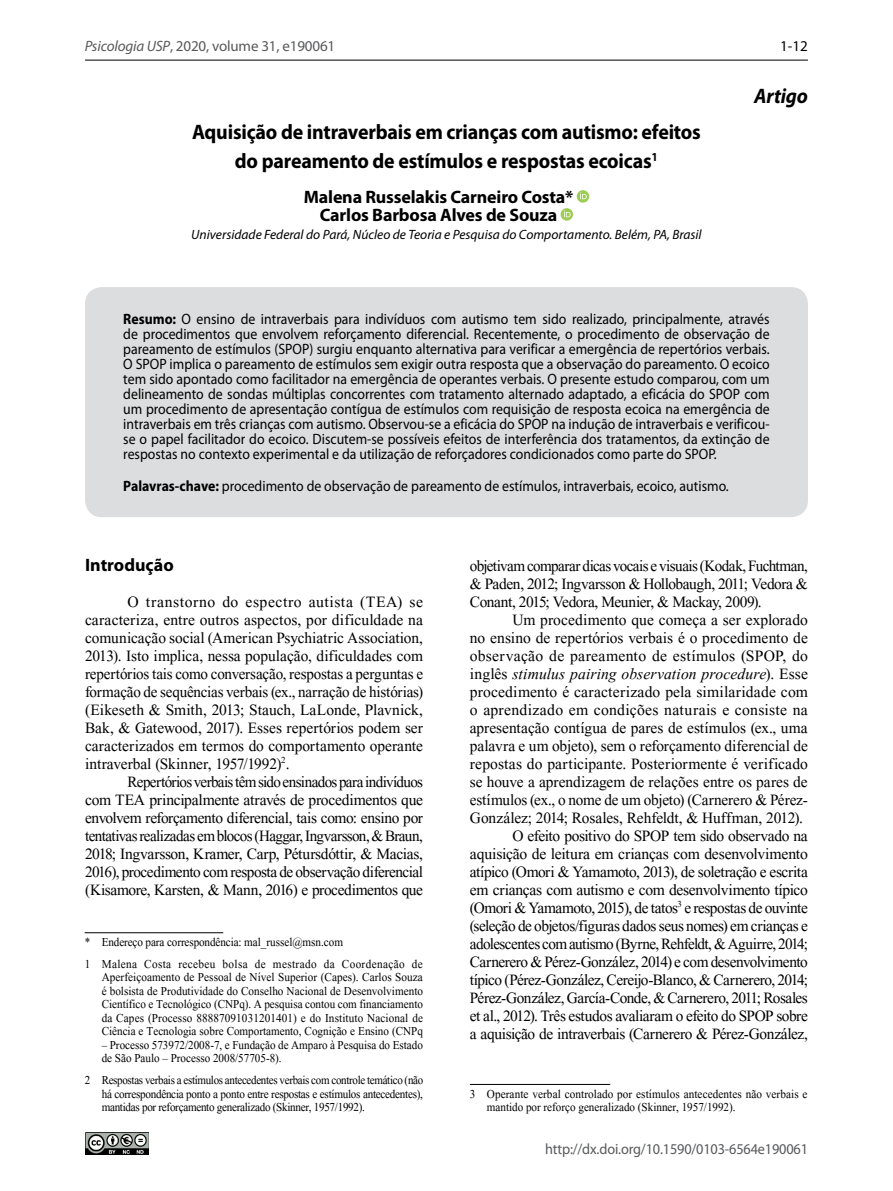
<style>
.page{position:relative;width:893px;height:1191px;background:#fff}
.page>*{position:absolute;margin:0;border:0;box-sizing:border-box;transform-origin:0 0}
.t1{font:700 21px/28.5px "Myriad Pro";letter-spacing:-.01em;color:#000;text-align:center;scale:.95 1}
.t2{font:italic 700 21px "Myriad Pro";letter-spacing:-.01em;color:#000;scale:.95 1}
.t3{font:19.5px/18px "Aparajita";letter-spacing:-.01em;color:#000;text-align:justify}
.t4{font:19.5px/18px "Aparajita";letter-spacing:-.01em;color:#000;text-align:justify;scale:.96 1}
.t5{font:700 18px/18px "Myriad Pro";letter-spacing:-.01em;color:#000;text-align:center}
.t6{font:15px/15px "Myriad Pro";color:#000;text-align:justify;scale:.92 1}
.t7{font:15px/13.5px "Aparajita";color:#000;scale:.93 1}
.t8{font:15px/13.5px "Aparajita";color:#000;text-align:justify;scale:.91 1}
.t9{font:15px/22px "Aparajita";letter-spacing:.025em;color:#000;scale:.92 1}
.t10{font:15px/13.5px "Aparajita";color:#000;scale:.92 1}
.t11{font:15px "Myriad Pro";letter-spacing:-.01em;color:#58595b;scale:.95 1}
.t12{font:15px "Myriad Pro";letter-spacing:-.01em;color:#58595b}
.t13{font:15px "Myriad Pro";color:#000}
.t14{font:italic 13.5px "Myriad Pro";color:#000}
.s1{font-style:italic}
.s2{font-weight:700}
</style>
<div class="page">
<hr style="left:85px;top:60px;width:723px;height:1px;background:#000">
<img style="left:85px;top:1132px;width:63px;height:23px">
<div style="left:85px;top:287px;width:723px;height:230px;background:#dcddde;border-radius:17px"></div>
<svg style="left:577px;top:190px;width:12px;height:13px"></svg>
<svg style="left:580px;top:192px;width:7px;height:7px"></svg>
<svg style="left:561px;top:208px;width:12px;height:13px"></svg>
<svg style="left:564px;top:210px;width:7px;height:7px"></svg>
<hr style="left:470px;top:1084px;width:140px;height:1px;background:#000">
<hr style="left:85px;top:932px;width:138px;height:1px;background:#000">
<p class="t12" style="left:85px;top:37px;width:252px"><span class="s1">Psicologia USP</span>, 2020, volume 31, e190061</p>
<p class="t13" style="left:780px;top:37px;width:29px">1-12</p>
<p class="t1" style="left:192px;top:117px;width:537px">Aquisição de intraverbais em crianças com autismo: efeitos do pareamento de estímulos e respostas ecoicas<sup>1</sup></p>
<p class="t5" style="left:304px;top:187px;width:271px">Malena Russelakis Carneiro Costa*<br>Carlos Barbosa Alves de Souza</p>
<p class="t14" style="left:191px;top:227px;width:512px">Universidade Federal do Pará, Núcleo de Teoria e Pesquisa do Comportamento. Belém, PA, Brasil</p>
<p class="t2" style="left:754px;top:82px;width:58px">Artigo</p>
<p class="t6" style="left:123px;top:311px;width:704px"><span class="s2">Resumo:</span> O ensino de intraverbais para indivíduos com autismo tem sido realizado, principalmente, através de procedimentos que envolvem reforçamento diferencial. Recentemente, o procedimento de observação de pareamento de estímulos (SPOP) surgiu enquanto alternativa para verificar a emergência de repertórios verbais.<br>O SPOP implica o pareamento de estímulos sem exigir outra resposta que a observação do pareamento. O ecoico tem sido apontado como facilitador na emergência de operantes verbais. O presente estudo comparou, com um delineamento de sondas múltiplas concorrentes com tratamento alternado adaptado, a eficácia do SPOP com um procedimento de apresentação contígua de estímulos com requisição de resposta ecoica na emergência de intraverbais em três crianças com autismo. Observou-se a eficácia do SPOP na indução de intraverbais e verificou&shy;se o papel facilitador do ecoico. Discutem-se possíveis efeitos de interferência dos tratamentos, da extinção de respostas no contexto experimental e da utilização de reforçadores condicionados como parte do SPOP.</p>
<p class="t6" style="left:123px;top:478px;width:660px"><span class="s2">Palavras-chave:</span> procedimento de observação de pareamento de estímulos, intraverbais, ecoico, autismo.</p>
<p class="t5" style="left:85px;top:555px;width:90px">Introdução</p>
<p class="t3" style="left:85px;top:594px;width:340px;text-indent:43px">O transtorno do espectro autista (TEA) se caracteriza, entre outros aspectos, por dificuldade na comunicação social (American Psychiatric Association, 2013). Isto implica, nessa população, dificuldades com repertórios tais como conversação, respostas a perguntas e formação de sequências verbais (ex., narração de histórias) (Eikeseth &amp; Smith, 2013; Stauch, LaLonde, Plavnick, Bak, &amp; Gatewood, 2017). Esses repertórios podem ser caracterizados em termos do comportamento operante intraverbal (Skinner, 1957/1992)<sup>2</sup>.</p>
<p class="t4" style="left:85px;top:774px;width:354px;text-indent:43px">Repertórios verbais têm sido ensinados para indivíduos com TEA principalmente através de procedimentos que envolvem reforçamento diferencial, tais como: ensino por tentativas realizadas em blocos (Haggar, Ingvarsson, &amp; Braun, 2018; Ingvarsson, Kramer, Carp, Pétursdóttir, &amp; Macias, 2016), procedimento com resposta de observação diferencial (Kisamore, Karsten, &amp; Mann, 2016) e procedimentos que</p>
<p class="t9" style="left:85px;top:931px;width:369px">* Endereço para correspondência: mal_russel@msn.com<br>1 Malena Costa recebeu bolsa de mestrado da Coordenação de</p>
<p class="t7" style="left:102px;top:971px;width:347px;text-align:justify">Aperfeiçoamento de Pessoal de Nível Superior (Capes). Carlos Souza é bolsista de Produtividade do Conselho Nacional de Desenvolvimento Científico e Tecnológico (CNPq). A pesquisa contou com financiamento da Capes (Processo 88887091031201401) e do Instituto Nacional de Ciência e Tecnologia sobre Comportamento, Cognição e Ensino (CNPq</p>
<p class="t10" style="left:102px;top:1038px;width:351px">– Processo 573972/2008-7, e Fundação de Amparo à Pesquisa do Estado de São Paulo – Processo 2008/57705-8).</p>
<p class="t8" style="left:102px;top:1074px;width:355px;text-indent:-17px">2 Respostas verbais a estímulos antecedentes verbais com controle temático (não há correspondência ponto a ponto entre respostas e estímulos antecedentes), mantidas por reforçamento generalizado (Skinner, 1957/1992).</p>
<p class="t4" style="left:470px;top:558px;width:354px">objetivam comparar dicas vocais e visuais (Kodak, Fuchtman, &amp; Paden, 2012; Ingvarsson &amp; Hollobaugh, 2011; Vedora &amp; Conant, 2015; Vedora, Meunier, &amp; Mackay, 2009).</p>
<p class="t3" style="left:470px;top:612px;width:340px;text-align:right">Um procedimento que começa a ser explorado<br>no ensino de repertórios verbais é o procedimento de observação de pareamento de estímulos (SPOP, do inglês <span class="s1">stimulus pairing observation procedure</span>). Esse procedimento é caracterizado pela similaridade com o aprendizado em condições naturais e consiste na apresentação contígua de pares de estímulos (ex., uma palavra e um objeto), sem o reforçamento diferencial de repostas do participante. Posteriormente é verificado se houve a aprendizagem de relações entre os pares de estímulos (ex., o nome de um objeto) (Carnerero &amp; Pérez-González; 2014; Rosales, Rehfeldt, &amp; Huffman, 2012).<br>O efeito positivo do SPOP tem sido observado na aquisição de leitura em crianças com desenvolvimento atípico (Omori &amp; Yamamoto, 2013), de soletração e escrita em crianças com autismo e com desenvolvimento típico (Omori &amp; Yamamoto, 2015), de tatos<sup>3</sup> e respostas de ouvinte (seleção de objetos/figuras dados seus nomes) em crianças e adolescentes com autismo (Byrne, Rehfeldt, &amp; Aguirre, 2014; Carnerero &amp; Pérez-González, 2014) e com desenvolvimento típico (Pérez-González, Cereijo-Blanco, &amp; Carnerero, 2014; Pérez-González, García-Conde, &amp; Carnerero, 2011; Rosales et al., 2012). Três estudos avaliaram o efeito do SPOP sobre a aquisição de intraverbais (Carnerero &amp; Pérez-González,</p>
<p class="t7" style="left:487px;top:1087px;width:346px;text-indent:-17px">3 Operante verbal controlado por estímulos antecedentes não verbais e mantido por reforço generalizado (Skinner, 1957/1992).</p>
<p class="t11" style="left:545px;top:1139px;width:278px">http://dx.doi.org/10.1590/0103-6564e190061</p>
</div>
